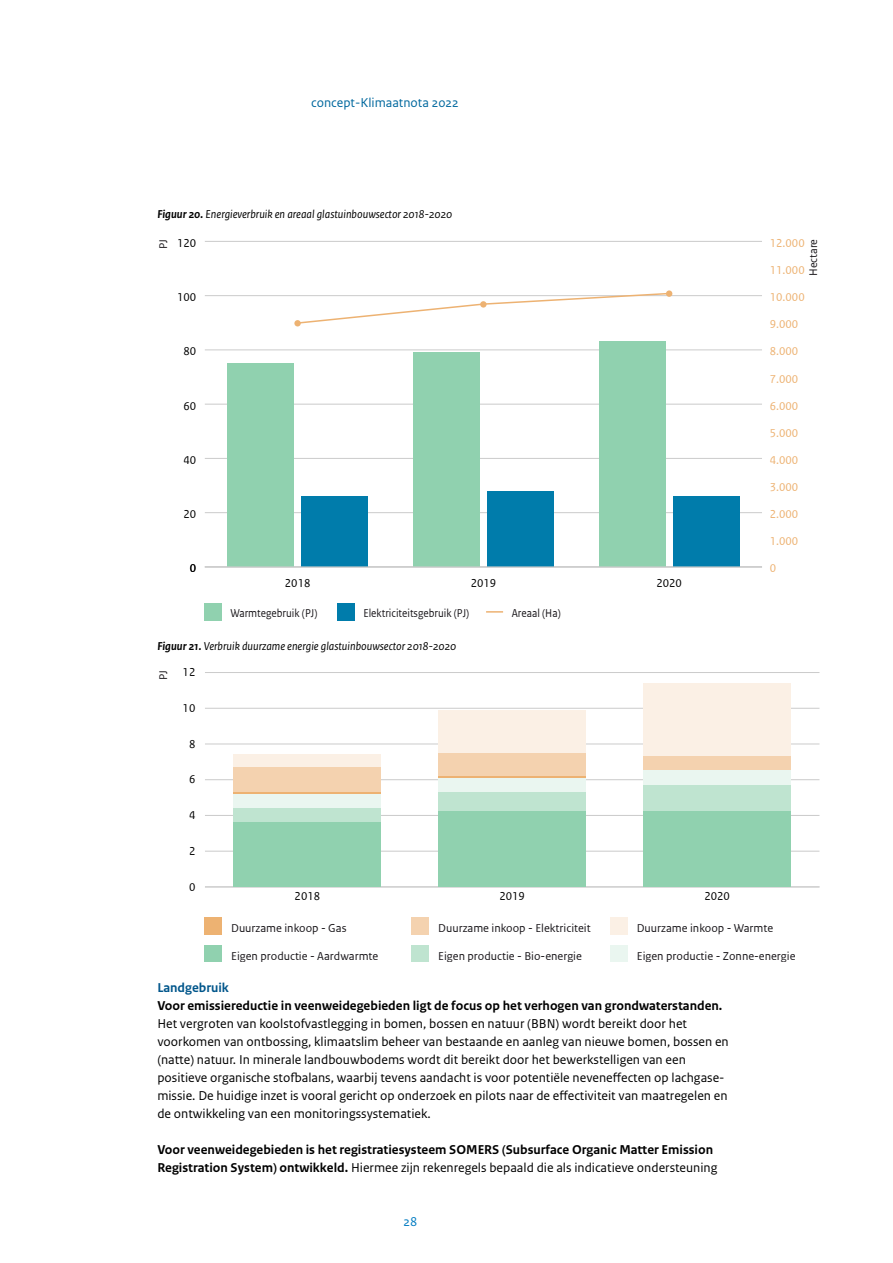
<style>
.page{position:relative;width:893px;height:1263px;background:#fff}
.page>*{position:absolute;margin:0;border:0;box-sizing:border-box;transform-origin:0 0}
.P_Broodtekst_met_wit{font:13.5px/18px "Rijksoverheid Sans Text";color:#000}
.P_Broodtekst_met_wit-2{font:700 13.5px/18px "Rijksoverheid Sans Text";color:#000}
.t1{font:13.5px "Rijksoverheid Sans Text Regular 2";color:#00689e}
.Tussenkop_2_-_blauw{font:700 13.5px "Rijksoverheid Sans Text";color:#00568b}
.t2{font:13.5px "Rijksoverheid Sans Text";color:#007bc1}
.t3{font:12px "Rijksoverheid Sans Text TT Regular 2";color:#1a171b}
.Figuurtitel{font:italic 12px "Rijksoverheid Sans Text";color:#000}
.t4{font:12px "Rijksoverheid Sans Text TT";color:#edb272}
.t5{font:12px "Rijksoverheid Sans Text TT Regular 2";color:#1a171b;scale:.91 1}
.t6{font:12px "Rijksoverheid Sans Text TT";color:#000}
.t7{font:11.7px "Rijksoverheid Sans Text TT Regular 2";color:#1a171b}
.s1{font-weight:700}
.s2{font-weight:400}
</style>
<div class="page">
<hr style="left:205px;top:512px;width:557px;height:1px;background:#cbcbcb">
<hr style="left:205px;top:458px;width:557px;height:1px;background:#cbcbcb">
<hr style="left:205px;top:404px;width:557px;height:1px;background:#cbcbcb">
<hr style="left:205px;top:349px;width:557px;height:1px;background:#cbcbcb">
<hr style="left:205px;top:295px;width:557px;height:1px;background:#cbcbcb">
<hr style="left:205px;top:241px;width:557px;height:1px;background:#cbcbcb">
<div style="left:673px;top:496px;width:67px;height:71px;background:#007cab"></div>
<div style="left:487px;top:491px;width:67px;height:76px;background:#007cab"></div>
<div style="left:301px;top:496px;width:67px;height:71px;background:#007cab"></div>
<div style="left:599px;top:342px;width:66px;height:225px;background:#90d1af"></div>
<div style="left:413px;top:353px;width:67px;height:214px;background:#90d1af"></div>
<div style="left:227px;top:363px;width:67px;height:204px;background:#90d1af"></div>
<div style="left:338px;top:603px;width:17px;height:17px;background:#007cab"></div>
<div style="left:205px;top:603px;width:17px;height:17px;background:#90d1af"></div>
<svg style="left:486px;top:611px;width:17px;height:2px"></svg>
<hr style="left:205px;top:566px;width:557px;height:1px;background:#cbcbcb">
<svg style="left:299px;top:293px;width:368px;height:31px"></svg>
<div style="left:666px;top:290px;width:6px;height:7px;background:#edb272;border-radius:50%"></div>
<div style="left:480px;top:301px;width:7px;height:7px;background:#edb272;border-radius:50%"></div>
<div style="left:294px;top:320px;width:7px;height:6px;background:#edb272;border-radius:50%"></div>
<hr style="left:205px;top:886px;width:614px;height:1px;background:#cbcbcb">
<hr style="left:205px;top:851px;width:614px;height:1px;background:#cbcbcb">
<hr style="left:205px;top:815px;width:614px;height:1px;background:#cbcbcb">
<hr style="left:205px;top:779px;width:614px;height:1px;background:#cbcbcb">
<hr style="left:205px;top:744px;width:614px;height:1px;background:#cbcbcb">
<hr style="left:205px;top:708px;width:614px;height:1px;background:#cbcbcb">
<hr style="left:205px;top:672px;width:614px;height:1px;background:#cbcbcb">
<div style="left:643px;top:683px;width:148px;height:73px;background:#fbf0e5"></div>
<div style="left:438px;top:710px;width:148px;height:43px;background:#fbf0e5"></div>
<div style="left:234px;top:755px;width:147px;height:12px;background:#fbf0e5"></div>
<div style="left:643px;top:756px;width:148px;height:15px;background:#f4d2af"></div>
<div style="left:438px;top:753px;width:148px;height:23px;background:#f4d2af"></div>
<div style="left:234px;top:767px;width:147px;height:25px;background:#f4d2af"></div>
<hr style="left:438px;top:776px;width:148px;height:2px;background:#edb272">
<hr style="left:234px;top:792px;width:147px;height:2px;background:#edb272">
<div style="left:643px;top:771px;width:148px;height:14px;background:#eaf6f0"></div>
<div style="left:438px;top:778px;width:148px;height:14px;background:#eaf6f0"></div>
<div style="left:234px;top:794px;width:147px;height:14px;background:#eaf6f0"></div>
<div style="left:643px;top:785px;width:148px;height:27px;background:#bfe4d0"></div>
<div style="left:438px;top:792px;width:148px;height:20px;background:#bfe4d0"></div>
<div style="left:234px;top:808px;width:147px;height:14px;background:#bfe4d0"></div>
<div style="left:643px;top:812px;width:148px;height:75px;background:#90d1af"></div>
<div style="left:438px;top:812px;width:148px;height:75px;background:#90d1af"></div>
<div style="left:234px;top:822px;width:147px;height:65px;background:#90d1af"></div>
<div style="left:610px;top:918px;width:17px;height:17px;background:#fbf0e5"></div>
<div style="left:412px;top:918px;width:17px;height:17px;background:#f4d2af"></div>
<div style="left:205px;top:918px;width:17px;height:17px;background:#edb272"></div>
<div style="left:610px;top:945px;width:17px;height:17px;background:#eaf6f0"></div>
<div style="left:412px;top:945px;width:17px;height:17px;background:#bfe4d0"></div>
<div style="left:205px;top:945px;width:17px;height:17px;background:#90d1af"></div>
<p class="t1" style="left:311px;top:95px;width:149px">concept-Klimaatnota 2022</p>
<p class="Figuurtitel" style="left:157px;top:207px;width:297px"><span class="s1">Figuur 20.</span> Energieverbruik en areaal glastuinbouwsector 2018-2020</p>
<p class="t6" style="left:177px;top:236px;width:21px">120</p>
<p class="t4" style="left:770px;top:236px;width:36px">12.000</p>
<p class="t7" style="left:157px;top:249px;width:12px;rotate:-90deg">PJ</p>
<p class="t7" style="left:806px;top:276px;width:39px;rotate:-90deg">Hectare</p>
<p class="t4" style="left:770px;top:263px;width:36px">11.000</p>
<p class="t6" style="left:177px;top:290px;width:21px">100</p>
<p class="t4" style="left:770px;top:290px;width:36px">10.000</p>
<p class="t4" style="left:770px;top:317px;width:30px">9.000</p>
<p class="t6" style="left:183px;top:345px;width:14px">80</p>
<p class="t4" style="left:770px;top:345px;width:30px">8.000</p>
<p class="t4" style="left:770px;top:372px;width:30px">7.000</p>
<p class="t6" style="left:183px;top:399px;width:14px">60</p>
<p class="t4" style="left:770px;top:399px;width:30px">6.000</p>
<p class="t4" style="left:770px;top:426px;width:30px">5.000</p>
<p class="t6" style="left:183px;top:453px;width:14px">40</p>
<p class="t4" style="left:770px;top:453px;width:30px">4.000</p>
<p class="t4" style="left:770px;top:480px;width:30px">3.000</p>
<p class="t6" style="left:183px;top:507px;width:14px">20</p>
<p class="t4" style="left:770px;top:507px;width:30px">2.000</p>
<p class="t4" style="left:770px;top:534px;width:30px">1.000</p>
<p class="t6" style="left:190px;top:562px;width:8px">0</p>
<p class="t4" style="left:770px;top:562px;width:8px">0</p>
<p class="t6" style="left:285px;top:576px;width:27px">2018</p>
<p class="t6" style="left:471px;top:576px;width:27px">2019</p>
<p class="t6" style="left:656px;top:576px;width:27px">2020</p>
<p class="t5" style="left:230px;top:606px;width:97px">Warmtegebruik (PJ)</p>
<p class="t5" style="left:363px;top:606px;width:118px">Elektriciteitsgebruik (PJ)</p>
<p class="t5" style="left:512px;top:607px;width:55px">Areaal (Ha)</p>
<p class="Figuurtitel" style="left:157px;top:639px;width:301px"><span class="s1">Figuur 21.</span> Verbruik duurzame energie glastuinbouwsector 2018-2020</p>
<p class="t7" style="left:157px;top:680px;width:12px;rotate:-90deg">PJ</p>
<p class="t6" style="left:183px;top:665px;width:14px">12</p>
<p class="t6" style="left:183px;top:701px;width:14px">10</p>
<p class="t6" style="left:189px;top:737px;width:8px">8</p>
<p class="t6" style="left:189px;top:772px;width:8px">6</p>
<p class="t6" style="left:189px;top:808px;width:8px">4</p>
<p class="t6" style="left:189px;top:844px;width:8px">2</p>
<p class="t6" style="left:189px;top:880px;width:8px">0</p>
<p class="t6" style="left:295px;top:889px;width:27px">2018</p>
<p class="t6" style="left:499px;top:889px;width:27px">2019</p>
<p class="t6" style="left:704px;top:889px;width:27px">2020</p>
<p class="t3" style="left:231px;top:921px;width:117px">Duurzame inkoop - Gas</p>
<p class="t3" style="left:438px;top:921px;width:154px">Duurzame inkoop - Elektriciteit</p>
<p class="t3" style="left:637px;top:921px;width:138px">Duurzame inkoop - Warmte</p>
<p class="t3" style="left:231px;top:949px;width:149px">Eigen productie - Aardwarmte</p>
<p class="t3" style="left:438px;top:949px;width:145px">Eigen productie - Bio-energie</p>
<p class="t3" style="left:637px;top:949px;width:160px">Eigen productie - Zonne-energie</p>
<p class="Tussenkop_2_-_blauw" style="left:157px;top:980px;width:73px">Landgebruik</p>
<p class="P_Broodtekst_met_wit" style="left:157px;top:997px;width:573px"><span class="s1">Voor emissiereductie in veenweidegebieden ligt de focus op het verhogen van grondwaterstanden.<br></span>Het vergroten van koolstofvastlegging in bomen, bossen en natuur (BBN) wordt bereikt door het voorkomen van ontbossing, klimaatslim beheer van bestaande en aanleg van nieuwe bomen, bossen en (nate) natuur. In minerale landbouwbodems wordt dit bereikt door het bewerkstelligen van een positieve organische stofalans, waarbij tevens aandacht is voor potentiële nevenefecten op lachgase&shy;missie. De huidige inzet is vooral gericht op onderzoek en pilots naar de efectiviteit van maatregelen en de ontwikkeling van een monitoringssystematiek.</p>
<p class="P_Broodtekst_met_wit-2" style="left:157px;top:1141px;width:562px">Voor veenweidegebieden is het registratiesysteem SOMERS (Subsurface Organic Mater Emission<br>Registration System) ontwikkeld. <span class="s2">Hiermee zijn rekenregels bepaald die als indicatieve ondersteuning</span></p>
<p class="t2" style="left:403px;top:1214px;width:15px">28</p>
</div>
